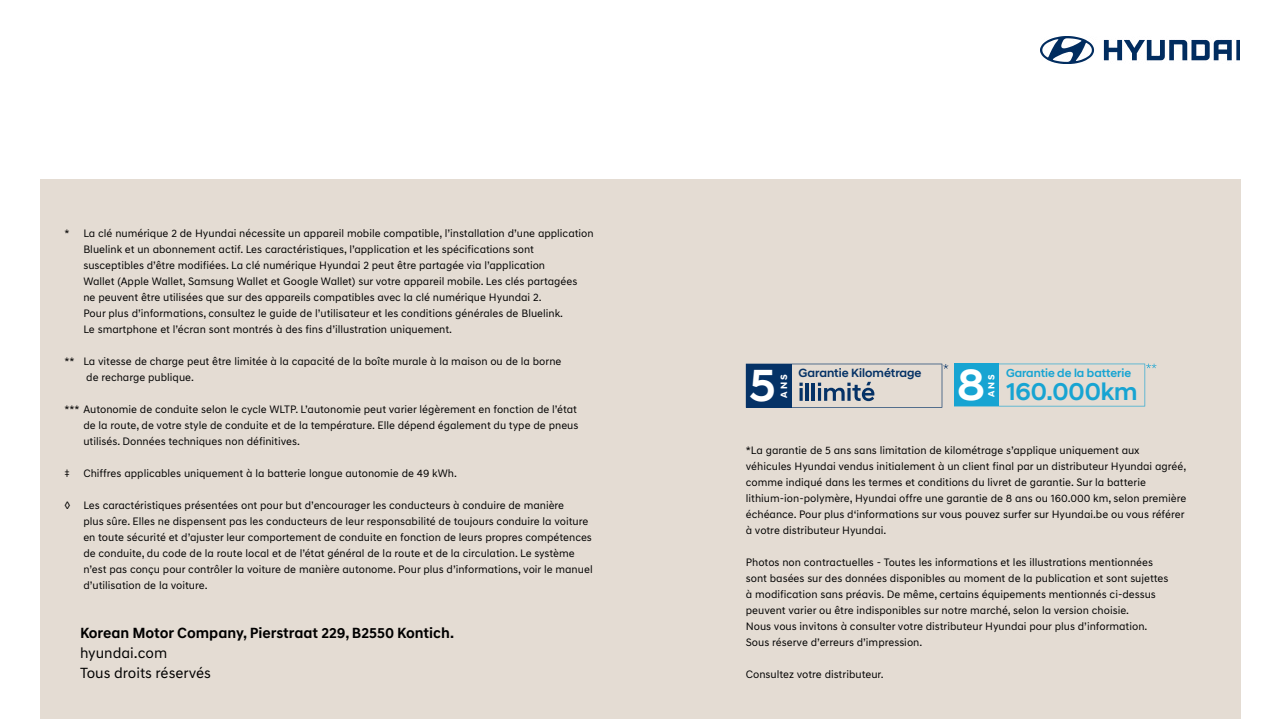
<style>
.page{position:relative;width:1280px;height:720px;background:#fff}
.page>*{position:absolute;margin:0;border:0;box-sizing:border-box;transform-origin:0 0}
.t1{font:500 45.8px "Hyundai Sans Head";color:#fff}
.t2{font:500 44.6px "Hyundai Sans Head";color:#fff}
.t3{font:500 24.7px "Hyundai Sans Head";letter-spacing:-.005em;color:#17a4d2}
.t4{font:700 15px "Hyundai Sans Text";color:#000}
.t5{font:15px/20px "Hyundai Sans Text";color:#000}
.t6{font:500 12.2px "Hyundai Sans Head";color:#053266}
.t7{font:500 11.8px "Hyundai Sans Head";color:#17a4d2}
.t8{font:11px/16px "Hyundai Sans Text";color:#000}
.t9{font:700 9.3px "Hyundai Sans Head";color:#fff}
.t10{font:700 9.1px "Hyundai Sans Head";color:#fff}
</style>
<div class="page">
<img style="left:1040px;top:36px;width:200px;height:28px">
<div style="left:40px;top:179px;width:1200px;height:540px;background:#e4dcd3"></div>
<svg style="left:746px;top:364px;width:202px;height:44px"></svg>
<svg style="left:954px;top:364px;width:203px;height:42px"></svg>
<p class="t8" style="left:83px;top:225px;width:512px;text-indent:-19px">* La clé numérique 2 de Hyundai nécessite un appareil mobile compatible, l’installation d’une application Bluelink et un abonnement actif. Les caractéristiques, l’application et les spécifications sont susceptibles d’être modifiées. La clé numérique Hyundai 2 peut être partagée via l’application<br>Wallet (Apple Wallet, Samsung Wallet et Google Wallet) sur votre appareil mobile. Les clés partagées<br>ne peuvent être utilisées que sur des appareils compatibles avec la clé numérique Hyundai 2.<br>Pour plus d’informations, consultez le guide de l’utilisateur et les conditions générales de Bluelink.<br>Le smartphone et l’écran sont montrés à des fins d’illustration uniquement.</p>
<p class="t8" style="left:86px;top:353px;width:477px;text-indent:-22px">** La vitesse de charge peut être limitée à la capacité de la boîte murale à la maison ou de la borne de recharge publique.</p>
<p class="t8" style="left:83px;top:401px;width:497px;text-indent:-19px">*** Autonomie de conduite selon le cycle WLTP. L’autonomie peut varier légèrement en fonction de l’état de la route, de votre style de conduite et de la température. Elle dépend également du type de pneus utilisés. Données techniques non définitives.</p>
<p class="t8" style="left:64px;top:465px;width:394px">‡ Chiffres applicables uniquement à la batterie longue autonomie de 49 kWh.</p>
<p class="t8" style="left:83px;top:497px;width:511px;text-indent:-19px">◊ Les caractéristiques présentées ont pour but d’encourager les conducteurs à conduire de manière<br>plus sûre. Elles ne dispensent pas les conducteurs de leur responsabilité de toujours conduire la voiture en toute sécurité et d’ajuster leur comportement de conduite en fonction de leurs propres compétences de conduite, du code de la route local et de l’état général de la route et de la circulation. Le système n’est pas conçu pour contrôler la voiture de manière autonome. Pour plus d’informations, voir le manuel d’utilisation de la voiture.</p>
<h3 class="t4" style="left:80px;top:623px;width:376px">Korean Motor Company, Pierstraat 229, B2550 Kontich.</h3>
<h3 class="t5" style="left:80px;top:643px;width:133px">hyundai.com<br>Tous droits réservés</h3>
<p class="t7" style="left:1006px;top:366px;width:127px">Garantie de la batterie</p>
<p class="t6" style="left:799px;top:366px;width:124px">Garantie Kilométrage</p>
<h1 class="t1" style="left:749px;top:358px;width:28px">5</h1>
<p class="t9" style="left:778px;top:398px;width:24px;rotate:-90deg">ANS</p>
<h2 class="t2" style="left:957px;top:358px;width:30px">8</h2>
<p class="t10" style="left:986px;top:397px;width:24px;rotate:-90deg">ANS</p>
<h3 class="t3" style="left:1006px;top:377px;width:133px">160.000km</h3>
<p class="t8" style="left:746px;top:442px;width:442px">*La garantie de 5 ans sans limitation de kilométrage s’applique uniquement aux véhicules Hyundai vendus initialement à un client final par un distributeur Hyundai agréé, comme indiqué dans les termes et conditions du livret de garantie. Sur la batterie lithium-ion-polymère, Hyundai offre une garantie de 8 ans ou 160.000 km, selon première échéance. Pour plus d‘informations sur vous pouvez surfer sur Hyundai.be ou vous référer à votre distributeur Hyundai.</p>
<p class="t8" style="left:746px;top:554px;width:424px">Photos non contractuelles - Toutes les informations et les illustrations mentionnées sont basées sur des données disponibles au moment de la publication et sont sujettes à modification sans préavis. De même, certains équipements mentionnés ci-dessus peuvent varier ou être indisponibles sur notre marché, selon la version choisie.<br>Nous vous invitons à consulter votre distributeur Hyundai pour plus d’information.<br>Sous réserve d’erreurs d’impression.</p>
<p class="t8" style="left:746px;top:666px;width:139px">Consultez votre distributeur.</p>
</div>
